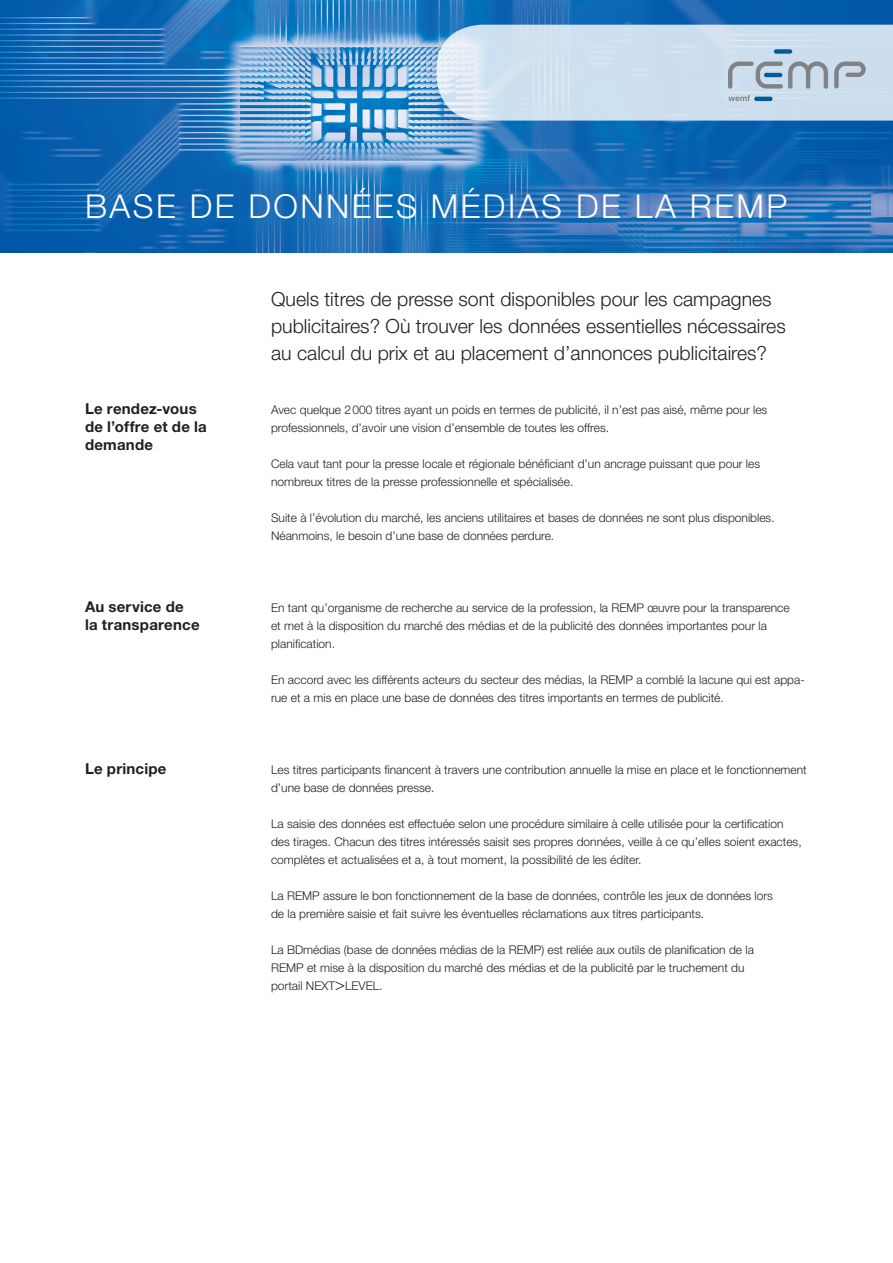
<style>
.page{position:relative;width:893px;height:1263px;background:#fff}
.page>*{position:absolute;margin:0;border:0;box-sizing:border-box;transform-origin:0 0}
.t1{font:300 33px "Helvetica Neue LT Std";letter-spacing:.075em;color:#fff}
.t2{font:300 19.5px/27px "Helvetica Neue LT Std";color:#231f20}
.t3{font:700 15px/18px "Helvetica Neue LT Std";letter-spacing:.015em;color:#231f20}
.t4{font:300 12px/18px "Helvetica Neue LT Std";color:#231f20}
.s1{font-size:16.5px}
</style>
<div class="page">
<img style="left:0;top:0;width:893px;height:252px">
<svg style="left:436px;top:25px;width:457px;height:96px"></svg>
<hr style="left:764px;top:73px;width:18px;height:4px;background:#005b97;border-radius:2px">
<h1 class="t1" style="left:85px;top:186px;width:704px">BASE DE DONNÉES MÉDIAS DE LA REMP</h1>
<h2 class="t2" style="left:271px;top:285px;width:516px">Quels titres de presse sont disponibles pour les campagnes publicitaires? Où trouver les données essentielles nécessaires au calcul du prix et au placement d’annonces publicitaires?</h2>
<p class="t3" style="left:85px;top:399px;width:123px">Le rendez-vous de l’offre et de la demande</p>
<p class="t4" style="left:271px;top:400px;width:498px">Avec quelque 2000 titres ayant un poids en termes de publicité, il n’est pas aisé, même pour les professionnels, d’avoir une vision d’ensemble de toutes les offres.</p>
<p class="t4" style="left:271px;top:454px;width:491px">Cela vaut tant pour la presse locale et régionale bénéficiant d’un ancrage puissant que pour les nombreux titres de la presse professionnelle et spécialisée.</p>
<p class="t4" style="left:271px;top:508px;width:505px">Suite à l’évolution du marché, les anciens utilitaires et bases de données ne sont plus disponibles.<br>Néanmoins, le besoin d’une base de données perdure.</p>
<p class="t3" style="left:85px;top:597px;width:116px">Au service de la transparence</p>
<p class="t4" style="left:271px;top:598px;width:520px">En tant qu’organisme de recherche au service de la profession, la REMP œuvre pour la transparence et met à la disposition du marché des médias et de la publicité des données importantes pour la planification.</p>
<p class="t4" style="left:271px;top:670px;width:535px">En accord avec les différents acteurs du secteur des médias, la REMP a comblé la lacune qui est appa&shy;rue et a mis en place une base de données des titres importants en termes de publicité.</p>
<p class="t3" style="left:85px;top:759px;width:83px">Le principe</p>
<p class="t4" style="left:271px;top:760px;width:537px">Les titres participants financent à travers une contribution annuelle la mise en place et le fonctionnement d’une base de données presse.</p>
<p class="t4" style="left:271px;top:814px;width:532px">La saisie des données est effectuée selon une procédure similaire à celle utilisée pour la certification des tirages. Chacun des titres intéressés saisit ses propres données, veille à ce qu’elles soient exactes, complètes et actualisées et a, à tout moment, la possibilité de les éditer.</p>
<p class="t4" style="left:271px;top:886px;width:503px">La REMP assure le bon fonctionnement de la base de données, contrôle les jeux de données lors de la première saisie et fait suivre les éventuelles réclamations aux titres participants.</p>
<p class="t4" style="left:271px;top:940px;width:484px">La BDmédias (base de données médias de la REMP) est reliée aux outils de planification de la<br>REMP et mise à la disposition du marché des médias et de la publicité par le truchement du portail NEXT<span class="s1">&gt;</span>LEVEL.</p>
</div>
